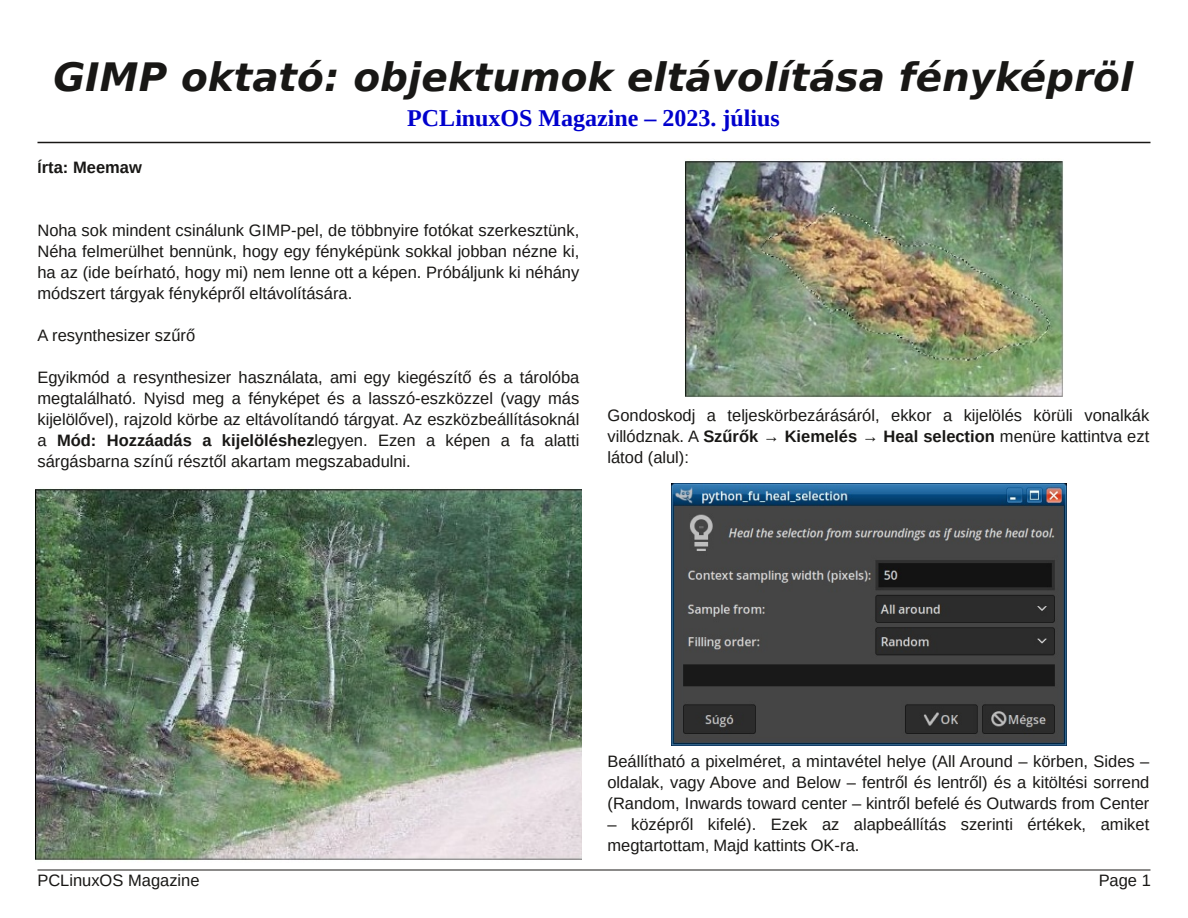
<style>
.page{position:relative;width:1188px;height:918px;background:#fff}
.page>*{position:absolute;margin:0;border:0;box-sizing:border-box;transform-origin:0 0}
.t1{font:italic 700 39px "Bitstream Vera Sans";color:#181715}
.t2{font:700 24px "Liberation Serif";color:#0000cd}
.t3{font:16.5px/21px "Liberation Sans";color:#181715;text-align:justify}
.t4{font:700 16.5px "Liberation Sans";color:#181715}
.s1{font-size:15px}
.s2{font-weight:700}
</style>
<div class="page">
<hr style="left:38px;top:142px;width:1112px;height:1px;background:#181715">
<hr style="left:38px;top:870px;width:1112px;height:1px;background:#181715">
<img style="left:35px;top:488px;width:547px;height:372px">
<img style="left:685px;top:161px;width:378px;height:236px">
<img style="left:672px;top:483px;width:395px;height:263px">
<h1 class="t1" style="left:53px;top:55px;width:1082px">GIMP oktató: objektumok eltávolítása fényképröl</h1>
<h2 class="t2" style="left:407px;top:104px;width:374px">PCLinuxOS Magazine – 2023. július</h2>
<p class="t4" style="left:38px;top:158px;width:106px"><span class="s1">Í</span>rta: Meemaw</p>
<p class="t3" style="left:38px;top:219px;width:543px">Noha sok mindent csinálunk GIMP-pel, de többnyire fotókat szerkesztünk, Néha felmerülhet bennünk, hogy egy fényképünk sokkal jobban nézne ki, ha az (ide beírható, hogy mi) nem lenne ott a képen. Próbáljunk ki néhány módszert tárgyak fényképről eltávolítására.</p>
<p class="t3" style="left:38px;top:324px;width:159px">A resynthesizer szűrő</p>
<p class="t3" style="left:38px;top:366px;width:543px">Egyikmód a resynthesizer használata, ami egy kiegészítő és a tárolóba megtalálható. Nyisd meg a fényképet és a lasszó-eszközzel (vagy más kijelölővel), rajzold körbe az eltávolítandó tárgyat. Az eszközbeállításoknál a <span class="s2">Mód: Hozzáadás a kijelöléshez</span>legyen. Ezen a képen a fa alatti sárgásbarna színű résztől akartam megszabadulni.</p>
<p class="t3" style="left:608px;top:404px;width:543px">Gondoskodj a teljeskörbezárásáról, ekkor a kijelölés körüli vonalkák villódznak. A <span class="s2">Szűrők → Kiemelés → Heal selection</span> menüre kattintva ezt látod (alul):</p>
<p class="t3" style="left:608px;top:751px;width:543px">Beállítható a pixelméret, a mintavétel helye (All Around – körben, Sides – oldalak, vagy Above and Below – fentről és lentről) és a kitöltési sorrend (Random, Inwards toward center – kintről befelé és Outwards from Center</p>
<p class="t3" style="left:608px;top:814px;width:543px">– középről kifelé). Ezek az alapbeállítás szerinti értékek, amiket megtartottam<span class="s1">,</span> Majd kattints OK-ra.</p>
<p class="t3" style="left:38px;top:870px;width:164px">PCLinuxOS Magazine</p>
<p class="t3" style="left:1099px;top:870px;width:54px">Page 1</p>
</div>
